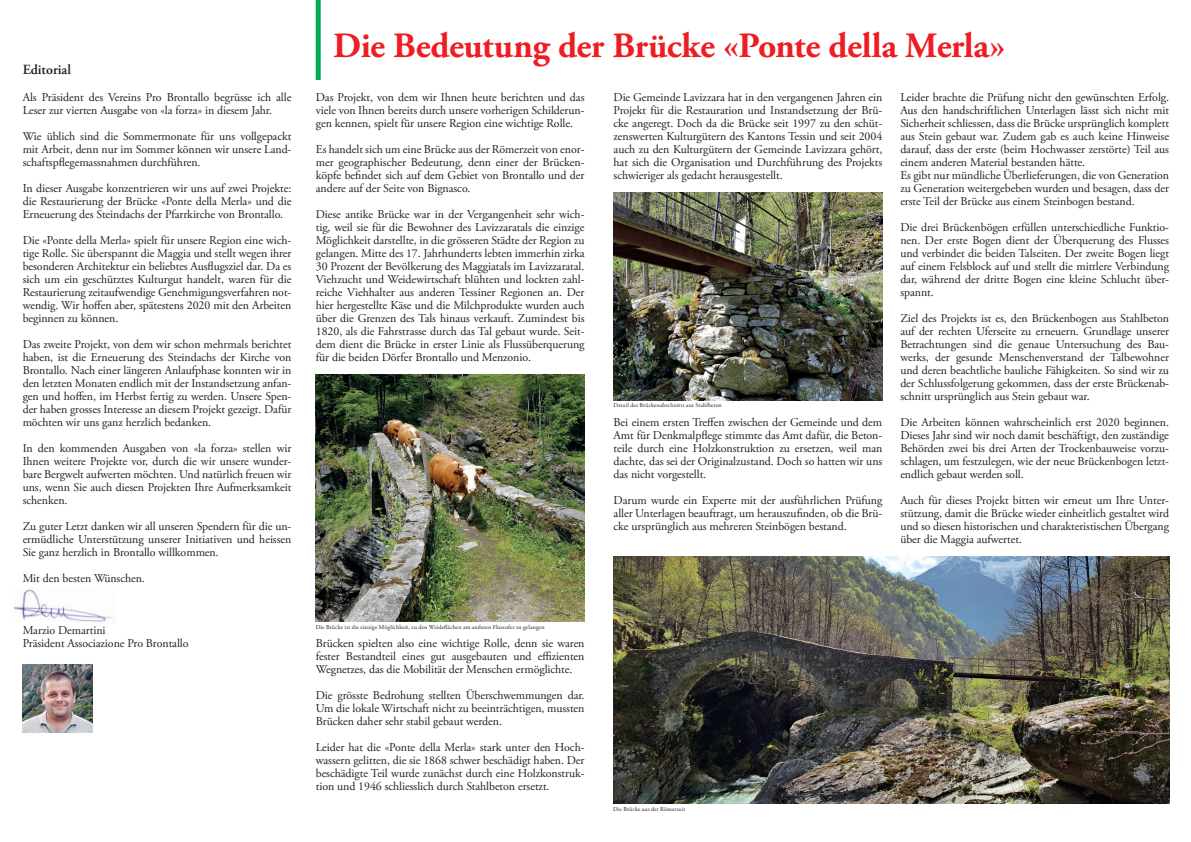
<style>
.page{position:relative;width:1191px;height:842px;background:#fff}
.page>*{position:absolute;margin:0;border:0;box-sizing:border-box;transform-origin:0 0}
.t1{font:700 35.5px "Adobe Garamond Pro";letter-spacing:-.01em;color:#ee1d23}
.t2{font:600 14px "Adobe Garamond Pro";color:#231f20}
.Lauftext{font:12px/13px "Adobe Garamond Pro";letter-spacing:-.005em;color:#231f20;text-align:justify}
.t3{font:6px "Adobe Garamond Pro";letter-spacing:.025em;color:#231f20}
</style>
<div class="page">
<img style="left:14px;top:589px;width:98px;height:33px">
<img style="left:23px;top:665px;width:70px;height:67px">
<div style="left:316px;top:0;width:5px;height:80px;background:#00ab54"></div>
<img style="left:316px;top:374px;width:268px;height:247px">
<img style="left:613px;top:192px;width:269px;height:208px">
<img style="left:613px;top:556px;width:556px;height:247px">
<p class="t2" style="left:23px;top:61px;width:50px">Editorial</p>
<p class="Lauftext" style="left:23px;top:91px;width:270px">Als Präsident des Vereins Pro Brontallo begrüsse ich alle<br>Leser zur vierten Ausgabe von «la forza» in diesem Jahr.</p>
<p class="Lauftext" style="left:23px;top:130px;width:270px">Wie üblich sind die Sommermonate für uns vollgepackt mit Arbeit, denn nur im Sommer können wir unsere Land&shy;schaftspflegemassnahmen durchführen.</p>
<p class="Lauftext" style="left:23px;top:182px;width:270px">In dieser Ausgabe konzentrieren wir uns auf zwei Projekte: die Restaurierung der Brücke «Ponte della Merla» und die Erneuerung des Steindachs der Pfarrkirche von Brontallo.</p>
<p class="Lauftext" style="left:23px;top:234px;width:270px">Die «Ponte della Merla» spielt für unsere Region eine wich&shy;tige Rolle. Sie überspannt die Maggia und stellt wegen ihrer besonderen Architektur ein beliebtes Ausflugsziel dar. Da es sich um ein geschütztes Kulturgut handelt, waren für die Restaurierung zeitaufwendige Genehmigungsverfahren not&shy;wendig. Wir hoffen aber, spätestens 2020 mit den Arbeiten beginnen zu können.</p>
<p class="Lauftext" style="left:23px;top:338px;width:270px">Das zweite Projekt, von dem wir schon mehrmals berichtet haben, ist die Erneuerung des Steindachs der Kirche von Brontallo. Nach einer längeren Anlaufphase konnten wir in den letzten Monaten endlich mit der Instandsetzung anfan&shy;gen und hoffen, im Herbst fertig zu werden. Unsere Spen&shy;der haben grosses Interesse an diesem Projekt gezeigt. Dafür möchten wir uns ganz herzlich bedanken.</p>
<p class="Lauftext" style="left:23px;top:442px;width:270px">In den kommenden Ausgaben von «la forza» stellen wir Ihnen weitere Projekte vor, durch die wir unsere wunder&shy;bare Bergwelt aufwerten möchten. Und natürlich freuen wir uns, wenn Sie auch diesen Projekten Ihre Aufmerksamkeit schenken.</p>
<p class="Lauftext" style="left:23px;top:520px;width:270px">Zu guter Letzt danken wir all unseren Spendern für die un&shy;ermüdliche Unterstützung unserer Initiativen und heissen Sie ganz herzlich in Brontallo willkommen.</p>
<p class="Lauftext" style="left:23px;top:572px;width:124px">Mit den besten Wünschen.</p>
<p class="Lauftext" style="left:23px;top:624px;width:84px">Marzio Demartini</p>
<p class="Lauftext" style="left:23px;top:637px;width:167px">Präsident Associazione Pro Brontallo</p>
<p class="t1" style="left:333px;top:25px;width:673px">Die Bedeutung der Brücke «Ponte della Merla»</p>
<p class="Lauftext" style="left:316px;top:91px;width:270px">Das Projekt, von dem wir Ihnen heute berichten und das viele von Ihnen bereits durch unsere vorherigen Schilderun&shy;gen kennen, spielt für unsere Region eine wichtige Rolle.</p>
<p class="Lauftext" style="left:316px;top:143px;width:270px">Es handelt sich um eine Brücke aus der Römerzeit von enor&shy;mer geographischer Bedeutung, denn einer der Brücken&shy;köpfe befindet sich auf dem Gebiet von Brontallo und der andere auf der Seite von Bignasco.</p>
<p class="Lauftext" style="left:316px;top:208px;width:270px">Diese antike Brücke war in der Vergangenheit sehr wich&shy;tig, weil sie für die Bewohner des Lavizzaratals die einzige Möglichkeit darstellte, in die grösseren Städte der Region zu gelangen. Mitte des 17. Jahrhunderts lebten immerhin zirka 30 Prozent der Bevölkerung des Maggiatals im Lavizzaratal.<br>Viehzucht und Weidewirtschaft blühten und lockten zahl&shy;reiche Viehhalter aus anderen Tessiner Regionen an. Der hier hergestellte Käse und die Milchprodukte wurden auch über die Grenzen des Tals hinaus verkauft. Zumindest bis 1820, als die Fahrstrasse durch das Tal gebaut wurde. Seit&shy;dem dient die Brücke in erster Linie als Flussüberquerung für die beiden Dörfer Brontallo und Menzonio.</p>
<p class="Lauftext" style="left:613px;top:91px;width:270px">Die Gemeinde Lavizzara hat in den vergangenen Jahren ein Projekt für die Restauration und Instandsetzung der Brü&shy;cke angeregt. Doch da die Brücke seit 1997 zu den schüt&shy;zenswerten Kulturgütern des Kantons Tessin und seit 2004 auch zu den Kulturgütern der Gemeinde Lavizzara gehört, hat sich die Organisation und Durchführung des Projekts schwieriger als gedacht herausgestellt.</p>
<p class="t3" style="left:613px;top:402px;width:110px">Detail des Brückenabschnitts aus Stahlbeton</p>
<p class="Lauftext" style="left:613px;top:416px;width:270px">Bei einem ersten Treffen zwischen der Gemeinde und dem Amt für Denkmalpflege stimmte das Amt dafür, die Beton&shy;teile durch eine Holzkonstruktion zu ersetzen, weil man dachte, das sei der Originalzustand. Doch so hatten wir uns das nicht vorgestellt.</p>
<p class="Lauftext" style="left:613px;top:494px;width:270px">Darum wurde ein Experte mit der ausführlichen Prüfung aller Unterlagen beauftragt, um herauszufinden, ob die Brü&shy;cke ursprünglich aus mehreren Steinbögen bestand.</p>
<p class="Lauftext" style="left:900px;top:91px;width:270px">Leider brachte die Prüfung nicht den gewünschten Erfolg.<br>Aus den handschriftlichen Unterlagen lässt sich nicht mit Sicherheit schliessen, dass die Brücke ursprünglich komplett aus Stein gebaut war. Zudem gab es auch keine Hinweise darauf, dass der erste (beim Hochwasser zerstörte) Teil aus einem anderen Material bestanden hätte.</p>
<p class="Lauftext" style="left:900px;top:169px;width:270px">Es gibt nur mündliche Überlieferungen, die von Generation zu Generation weitergebeben wurden und besagen, dass der erste Teil der Brücke aus einem Steinbogen bestand.</p>
<p class="Lauftext" style="left:900px;top:221px;width:270px">Die drei Brückenbögen erfüllen unterschiedliche Funktio&shy;nen. Der erste Bogen dient der Überquerung des Flusses und verbindet die beiden Talseiten. Der zweite Bogen liegt auf einem Felsblock auf und stellt die mittlere Verbindung dar, während der dritte Bogen eine kleine Schlucht über&shy;spannt.</p>
<p class="Lauftext" style="left:900px;top:312px;width:270px">Ziel des Projekts ist es, den Brückenbogen aus Stahlbeton auf der rechten Uferseite zu erneuern. Grundlage unserer Betrachtungen sind die genaue Untersuchung des Bau&shy;werks, der gesunde Menschenverstand der Talbewohner und deren beachtliche bauliche Fähigkeiten. So sind wir zu der Schlussfolgerung gekommen, dass der erste Brückenab&shy;schnitt ursprünglich aus Stein gebaut war.</p>
<p class="Lauftext" style="left:900px;top:416px;width:270px">Die Arbeiten können wahrscheinlich erst 2020 beginnen.<br>Dieses Jahr sind wir noch damit beschäftigt, den zuständige Behörden zwei bis drei Arten der Trockenbauweise vorzu&shy;schlagen, um festzulegen, wie der neue Brückenbogen letzt&shy;endlich gebaut werden soll.</p>
<p class="Lauftext" style="left:900px;top:494px;width:270px">Auch für dieses Projekt bitten wir erneut um Ihre Unter&shy;stützung, damit die Brücke wieder einheitlich gestaltet wird und so diesen historischen und charakteristischen Übergang über die Maggia aufwertet.</p>
<p class="t3" style="left:316px;top:623px;width:230px">Die Brücke ist die einzige Möglichkeit, zu den Weideflächen am anderen Flussufer zu gelangen</p>
<p class="Lauftext" style="left:316px;top:637px;width:270px">Brücken spielten also eine wichtige Rolle, denn sie waren fester Bestandteil eines gut ausgebauten und effizienten Wegnetzes, das die Mobilität der Menschen ermöglichte.</p>
<p class="Lauftext" style="left:316px;top:689px;width:270px">Die grösste Bedrohung stellten Überschwemmungen dar.<br>Um die lokale Wirtschaft nicht zu beeinträchtigen, mussten Brücken daher sehr stabil gebaut werden.</p>
<p class="Lauftext" style="left:316px;top:741px;width:270px">Leider hat die «Ponte della Merla» stark unter den Hoch&shy;wassern gelitten, die sie 1868 schwer beschädigt haben. Der beschädigte Teil wurde zunächst durch eine Holzkonstruk&shy;tion und 1946 schliesslich durch Stahlbeton ersetzt.</p>
<p class="t3" style="left:613px;top:805px;width:74px">Die Brücke aus der Römerzeit</p>
</div>
